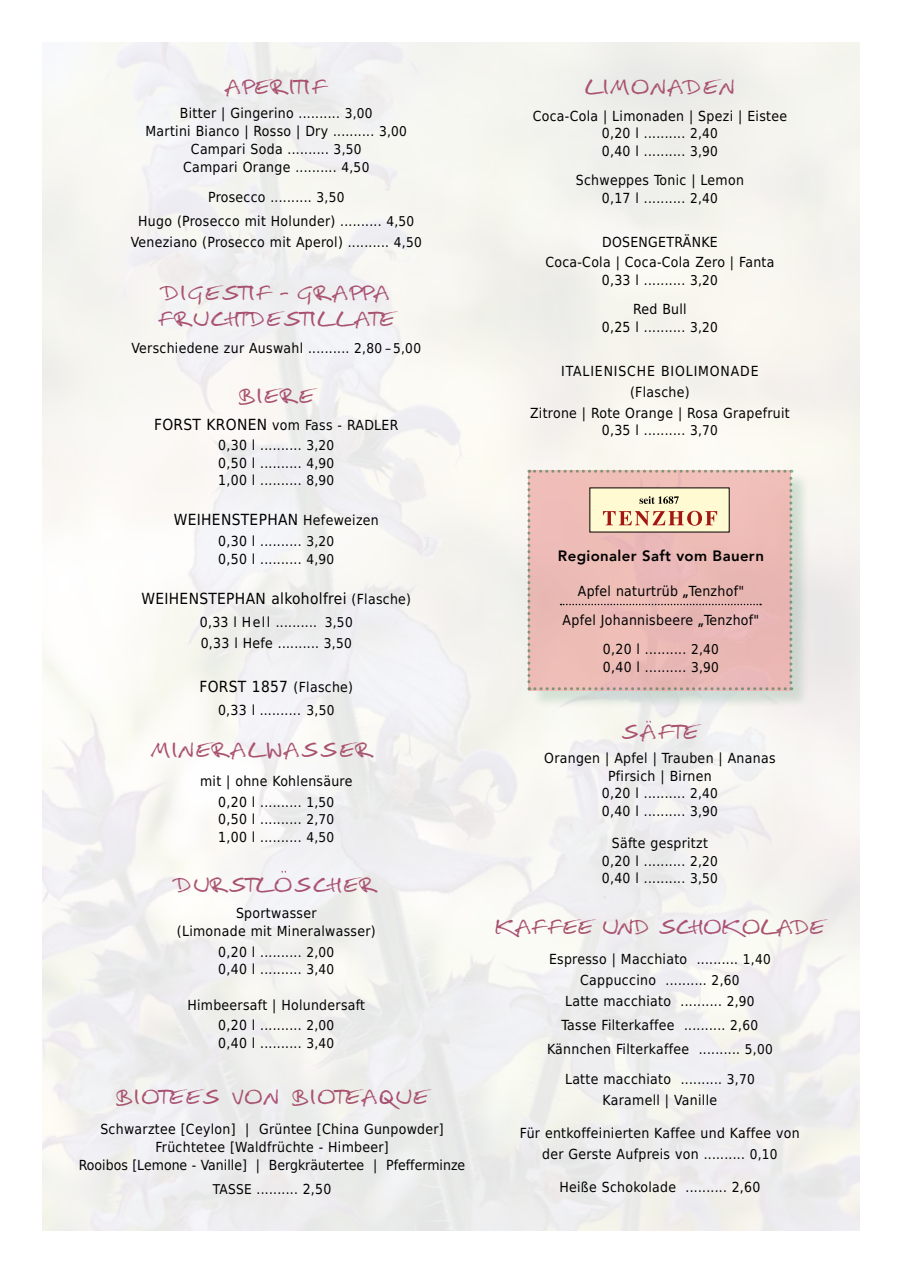
<style>
.page{position:relative;width:902px;height:1272px;background:#fff}
.page>*{position:absolute;margin:0;border:0;box-sizing:border-box;transform-origin:0 0}
.t1{font:27px/26.5px "Christopherhand";letter-spacing:.1em;color:#a95270}
.t2{font:27px "Christopherhand";letter-spacing:.04em;color:#a95270}
.t3{font:15.3px "DejaVu Sans Condensed";letter-spacing:.02em;color:#000}
.t4{font:800 15px "Avenir";letter-spacing:.02em;color:#000}
.t5{font:13.95px/18px "DejaVu Sans Condensed";letter-spacing:.02em;color:#000;text-align:center}
.t6{font:13.95px "DejaVu Sans Condensed";letter-spacing:.06em;color:#000}
.t7{font:13.5px/17.5px "DejaVu Sans Condensed";letter-spacing:.02em;color:#000}
.s1{font-size:13.5px}
.s2{font-size:13.95px}
.s3{font-size:15.3px}
.s4{font-family:"Formata"}
</style>
<div class="page">
<div style="left:0;top:0;width:901px;height:1271px;background:linear-gradient(to bottom,#f7f7f3,#f2f2f2)"></div>
<div style="left:531px;top:472px;width:278px;height:237px;background:#005d2b;opacity:.4"></div>
<svg style="left:527px;top:469px;width:265px;height:221px;background:#e8bcb4"></svg>
<h1 class="t1" style="left:226px;top:75px;width:102px">Aperitif</h1>
<p class="t5" style="left:145px;top:104px;width:263px">Bitter | Gingerino <span class="s1">.......... 3,00<br></span>Martini Bianco | Rosso | Dry <span class="s1">.......... 3,00</span></p>
<p class="t7" style="left:183px;top:140px;width:188px;line-height:18px;text-align:center"><span class="s2">Campari Soda</span> .......... 3,50<br><span class="s2">Campari Orange</span> .......... 4,50</p>
<p class="t7" style="left:208px;top:188px;width:138px"><span class="s2">Prosecco</span> .......... 3,50</p>
<p class="t5" style="left:131px;top:211px;width:292px;line-height:20.5px">Hugo (Prosecco mit Holunder) <span class="s1">.......... 4,50<br></span>Veneziano (Prosecco mit Aperol) <span class="s1">.......... 4,50</span></p>
<h1 class="t1" style="left:158px;top:281px;width:237px">Digestif - Grappa<br>Fruchtdestillate</h1>
<p class="t5" style="left:131px;top:339px;width:291px">Verschiedene zur Auswahl <span class="s1">.......... 2,80 –5,00</span></p>
<h1 class="t1" style="left:239px;top:384px;width:76px">Biere</h1>
<p class="t5" style="left:154px;top:415px;width:203px"><span class="s3">Fo rst Kron en</span> vom Fass - Radl</p>
<p class="t5" style="left:381px;top:415px;width:18px">er</p>
<p class="t7" style="left:218px;top:436px;width:118px;text-align:justify"><span class="s2">0,30 l</span> .......... 3,20<br><span class="s2">0,50 l</span> .......... 4,90<br><span class="s2">1,00 l</span> .......... 8,90</p>
<p class="t3" style="left:174px;top:507px;width:58px">Weihenst</p>
<p class="t5" style="left:249px;top:511px;width:131px"><span class="s3">ephan</span> Hefeweizen</p>
<p class="t7" style="left:218px;top:532px;width:118px"><span class="s2">0,30 l</span> .......... 3,20<br><span class="s2">0,50 l</span> .......... 4,90</p>
<p class="t3" style="left:141px;top:585px;width:58px">Weihenst</p>
<p class="t3" style="left:217px;top:585px;width:195px">ephan alkoholfrei <span class="s2">(Flasche)</span></p>
<p class="t7" style="left:200px;top:612px;width:154px;line-height:20.5px"><span class="s2">0,33 l Hell</span> .......... 3,50<br><span class="s2">0,33 l Hefe</span> .......... 3,50</p>
<p class="t3" style="left:199px;top:674px;width:155px">Forst 1857 <span class="s2">(Flasche)</span></p>
<p class="t7" style="left:218px;top:701px;width:118px"><span class="s2">0,33 l</span> .......... 3,50</p>
<h1 class="t1" style="left:152px;top:737px;width:250px">Mineralwasser –</h1>
<p class="t5" style="left:200px;top:771px;width:154px">mit | ohne Kohlensäure</p>
<p class="t7" style="left:218px;top:792px;width:118px;text-align:justify"><span class="s2">0,20 l</span> .......... 1,50<br><span class="s2">0,50 l</span> .......... 2,70<br><span class="s2">1,00 l</span> .......... 4,50</p>
<h1 class="t1" style="left:176px;top:872px;width:201px">Durstloscher</h1>
<p class="t5" style="left:177px;top:904px;width:200px;line-height:17.5px">Sportwasser<br>(Limonade mit Mineralwasser)</p>
<p class="t7" style="left:218px;top:942px;width:118px"><span class="s2">0,20 l</span> .......... 2,00<br><span class="s2">0,40 l</span> .......... 3,40</p>
<p class="t5" style="left:187px;top:995px;width:179px">H imbeersaft | Holundersaft</p>
<p class="t7" style="left:218px;top:1016px;width:118px"><span class="s2">0,20 l</span> .......... 2,00<br><span class="s2">0,40 l</span> .......... 3,40</p>
<h1 class="t1" style="left:116px;top:1085px;width:313px">BioTees von Bioteaque</h1>
<p class="t5" style="left:79px;top:1119px;width:388px">Schwarztee [Ceylon] | Grüntee [China Gunpowder]<br>Früchtetee [Waldfrüchte - H imbeer]<br>Rooibos [Lemone - Vanille] | Bergkräutertee | Pfefferminze</p>
<p class="t7" style="left:213px;top:1179px;width:120px">Tasse .......... <span class="s2">2,50</span></p>
<h1 class="t1" style="left:585px;top:75px;width:150px">Limonaden</h1>
<p class="t5" style="left:532px;top:106px;width:256px">Coca-Cola | Limonaden | Spezi | Eistee</p>
<p class="t7" style="left:601px;top:124px;width:118px"><span class="s2">0,20 l</span> .......... 2,40<br><span class="s2">0,40 l</span> .......... 3,90</p>
<p class="t5" style="left:575px;top:171px;width:170px">Schweppes Tonic | Lemon</p>
<p class="t7" style="left:601px;top:189px;width:118px"><span class="s2">0,17 l</span> .......... 2,40</p>
<p class="t5" style="left:545px;top:232px;width:230px;line-height:20.1px">Dos eng eträn ke<br>Coca-Cola | Coca-Cola Zero | Fanta</p>
<p class="t7" style="left:601px;top:271px;width:118px"><span class="s2">0,33 l</span> .......... 3,20</p>
<p class="t5" style="left:633px;top:300px;width:55px">Red Bull</p>
<p class="t7" style="left:601px;top:318px;width:118px"><span class="s2">0,25 l</span> .......... 3,20</p>
<p class="t6" style="left:561px;top:360px;width:148px">italienische biolimonad</p>
<p class="t5" style="left:750px;top:362px;width:9px">e</p>
<p class="t5" style="left:530px;top:381px;width:261px;line-height:20.5px">(Flasche)<br>Zitrone | Rote Orange | Rosa Grapefruit</p>
<p class="t7" style="left:601px;top:421px;width:118px"><span class="s2">0,35 l</span> .......... 3,70</p>
<p class="t4" style="left:558px;top:544px;width:207px">Regionaler Saft vom Bauern</p>
<p class="t5" style="left:562px;top:576px;width:198px;line-height:29.1px">Apfel naturtrüb <span class="s4">„</span>Tenzhof"<br>Apfel Johannisbeere <span class="s4">„</span>Tenzhof"</p>
<p class="t7" style="left:603px;top:640px;width:118px"><span class="s2">0,20 l</span> .......... 2,40<br><span class="s2">0,40 l</span> .......... 3,90</p>
<h1 class="t1" style="left:622px;top:720px;width:77px">safte</h1>
<p class="t5" style="left:544px;top:749px;width:233px;line-height:17.5px">Orangen | Apfel | Trauben | Ananas<br>Pfirsich | Birnen</p>
<p class="t7" style="left:601px;top:784px;width:118px"><span class="s2">0,20 l</span> .......... 2,40<br><span class="s2">0,40 l</span> .......... 3,90</p>
<p class="t5" style="left:611px;top:834px;width:98px">Säfte gespritzt</p>
<p class="t7" style="left:601px;top:852px;width:118px"><span class="s2">0,20 l</span> .......... 2,20<br><span class="s2">0,40 l</span> .......... 3,50</p>
<h1 class="t2" style="left:496px;top:915px;width:329px">Kaffee und Schokolade</h1>
<p class="t5" style="left:549px;top:949px;width:223px">Espresso | Macchiato <span class="s1">.......... 1,40</span></p>
<p class="t7" style="left:580px;top:971px;width:161px"><span class="s2">Cappuccino</span> .......... 2,60</p>
<p class="t5" style="left:547px;top:988px;width:227px;line-height:24px">Latte macchiato <span class="s1">.......... 2,90<br></span>Tasse Filterkaffee <span class="s1">.......... 2,60<br></span>Kännchen Filterkaffee <span class="s1">.......... 5,00</span></p>
<p class="t5" style="left:565px;top:1068px;width:191px;line-height:21px">Latte macchiato <span class="s1">.......... 3,70<br></span>Karamell | Vanille</p>
<p class="t5" style="left:520px;top:1122px;width:281px;line-height:21px">Für entkoffeinierten Kaffee und Kaffee von der Gerste Aufpreis von <span class="s1">.......... 0,10</span></p>
<p class="t5" style="left:559px;top:1177px;width:202px">Heiße Schokolade <span class="s1">..........</span> 2,60</p>
</div>
